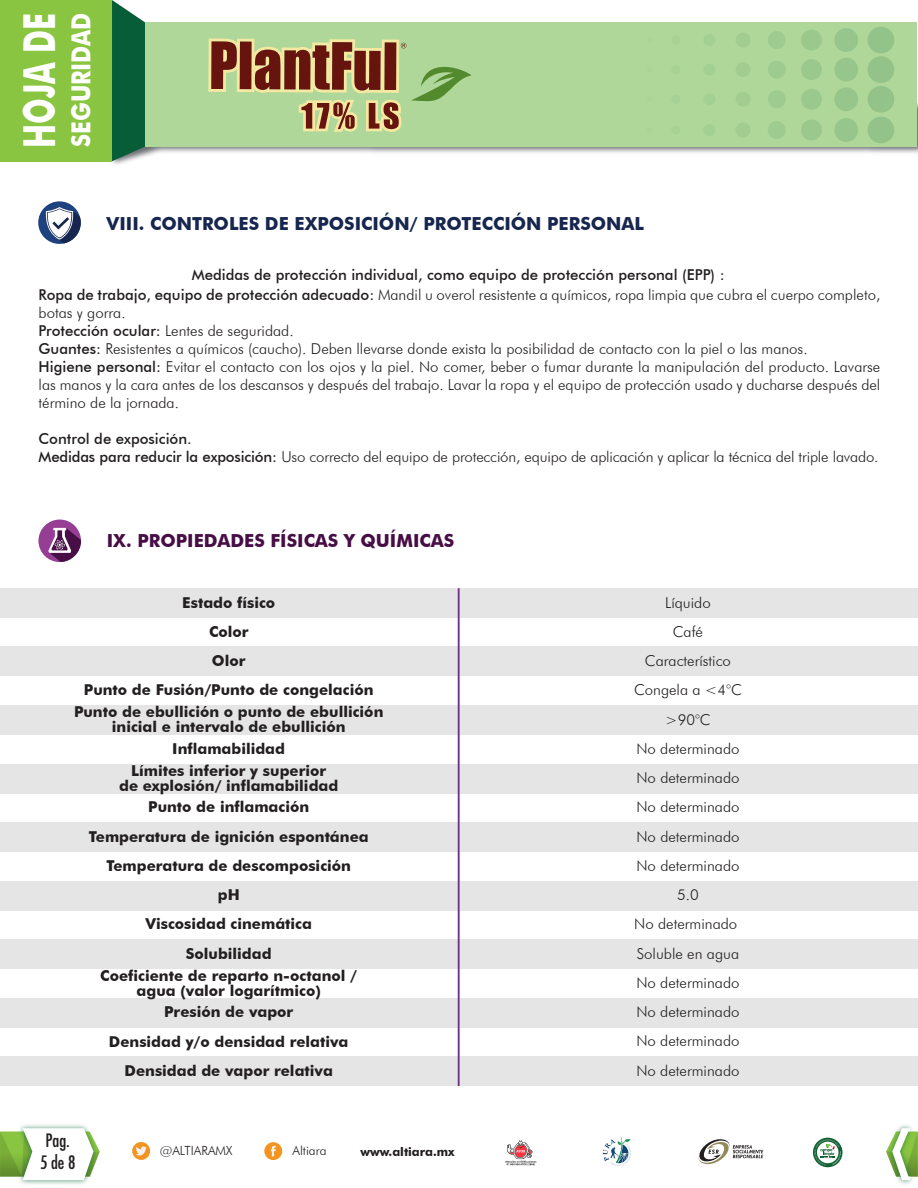
<style>
.page{position:relative;width:918px;height:1188px;background:#fff}
.page>*{position:absolute;margin:0;border:0;box-sizing:border-box;transform-origin:0 0}
.t1{font:700 44.1px "Futura BT";color:#fff;scale:.68 1}
.t2{font:700 26.25px "Futura BT";color:#fff;scale:.85 1}
.t3{font:700 18px "Futura BT";color:#17264e}
.t4{font:700 18px "Futura BT";color:#470e46}
.t5{font:condensed 18px/21.6px "Futura Std";color:#231f20;text-align:center}
.t6{font:300 15px/18px "Futura BT";color:#231f20}
.t7{font:700 15px/15px "Futura BT";color:#231f20;text-align:center}
.t8{font:500 15px "Futura BT";color:#231f20}
.t9{font:300 12.6px "Futura BT";color:#231f20}
.t10{font:700 12px "Futura BT";color:#231f20}
.s1{font-weight:500}
</style>
<div class="page">
<img style="left:56px;top:102px;width:862px;height:101px">
<img style="left:20px;top:1124px;width:128px;height:61px">
<svg style="left:0;top:1128px;width:100px;height:52px"></svg>
<div style="left:264px;top:1142px;width:18px;height:18px;background:#f49420;border-radius:50%"></div>
<svg style="left:271px;top:1146px;width:5px;height:10px"></svg>
<svg style="left:132px;top:1142px;width:18px;height:18px"></svg>
<svg style="left:136px;top:1146px;width:11px;height:9px"></svg>
<svg style="left:813px;top:1138px;width:25px;height:29px"></svg>
<svg style="left:698px;top:1139px;width:65px;height:26px"></svg>
<svg style="left:602px;top:1136px;width:29px;height:30px"></svg>
<svg style="left:505px;top:1141px;width:31px;height:25px"></svg>
<img style="left:838px;top:1125px;width:74px;height:59px">
<svg style="left:886px;top:1128px;width:32px;height:52px"></svg>
<div style="left:0;top:588px;width:918px;height:30px;background:#e4e5e4"></div>
<div style="left:0;top:647px;width:918px;height:29px;background:#e4e5e4"></div>
<div style="left:0;top:705px;width:918px;height:30px;background:#e4e5e4"></div>
<div style="left:0;top:764px;width:918px;height:29px;background:#e4e5e4"></div>
<div style="left:0;top:822px;width:918px;height:30px;background:#e4e5e4"></div>
<div style="left:0;top:998px;width:918px;height:29px;background:#e4e5e4"></div>
<div style="left:0;top:1057px;width:918px;height:29px;background:#e4e5e4"></div>
<div style="left:0;top:881px;width:918px;height:29px;background:#e4e5e4"></div>
<div style="left:0;top:940px;width:918px;height:29px;background:#e4e5e4"></div>
<div style="left:1px;top:0;width:111px;height:161px;background:#8ac541"></div>
<svg style="left:112px;top:0;width:33px;height:161px;background:#1f6c4b"></svg>
<div style="left:145px;top:22px;width:772px;height:124px;background:#aed799"></div>
<div style="left:868px;top:117px;width:26px;height:26px;background:#93c389;border-radius:50%"></div>
<div style="left:868px;top:27px;width:26px;height:26px;background:#93c389;border-radius:50%"></div>
<div style="left:868px;top:56px;width:26px;height:27px;background:#93c389;border-radius:50%"></div>
<div style="left:868px;top:86px;width:26px;height:27px;background:#93c389;border-radius:50%"></div>
<div style="left:834px;top:118px;width:24px;height:24px;background:#97c68c;border-radius:50%"></div>
<div style="left:834px;top:28px;width:24px;height:24px;background:#97c68c;border-radius:50%"></div>
<div style="left:834px;top:58px;width:24px;height:24px;background:#97c68c;border-radius:50%"></div>
<div style="left:834px;top:87px;width:24px;height:24px;background:#97c68c;border-radius:50%"></div>
<div style="left:801px;top:89px;width:21px;height:21px;background:#9ac88d;border-radius:50%"></div>
<div style="left:801px;top:59px;width:21px;height:21px;background:#9ac88d;border-radius:50%"></div>
<div style="left:801px;top:30px;width:21px;height:21px;background:#9ac88d;border-radius:50%"></div>
<div style="left:801px;top:120px;width:21px;height:20px;background:#9ac88d;border-radius:50%"></div>
<div style="left:768px;top:61px;width:18px;height:18px;background:#9ecb8f;border-radius:50%"></div>
<div style="left:768px;top:90px;width:18px;height:18px;background:#9ecb8f;border-radius:50%"></div>
<div style="left:768px;top:31px;width:18px;height:18px;background:#9ecb8f;border-radius:50%"></div>
<div style="left:768px;top:121px;width:18px;height:18px;background:#9ecb8f;border-radius:50%"></div>
<div style="left:736px;top:33px;width:15px;height:15px;background:#a1cd91;border-radius:50%"></div>
<div style="left:736px;top:122px;width:15px;height:16px;background:#a1cd91;border-radius:50%"></div>
<div style="left:736px;top:92px;width:15px;height:15px;background:#a1cd91;border-radius:50%"></div>
<div style="left:736px;top:62px;width:15px;height:15px;background:#a1cd91;border-radius:50%"></div>
<div style="left:703px;top:93px;width:13px;height:12px;background:#a4d093;border-radius:50%"></div>
<div style="left:703px;top:64px;width:13px;height:12px;background:#a4d093;border-radius:50%"></div>
<div style="left:703px;top:34px;width:13px;height:12px;background:#a4d093;border-radius:50%"></div>
<div style="left:703px;top:124px;width:13px;height:12px;background:#a4d093;border-radius:50%"></div>
<div style="left:671px;top:125px;width:9px;height:10px;background:#a8d295;border-radius:50%"></div>
<div style="left:671px;top:95px;width:9px;height:9px;background:#a8d295;border-radius:50%"></div>
<div style="left:671px;top:65px;width:9px;height:9px;background:#a8d295;border-radius:50%"></div>
<div style="left:671px;top:36px;width:9px;height:9px;background:#a8d295;border-radius:50%"></div>
<hr style="left:458px;top:588px;width:2px;height:498px;background:#6e328a">
<div style="left:38px;top:201px;width:43px;height:43px;background:#1e417f;border-radius:50%"></div>
<svg style="left:46px;top:207px;width:35px;height:36px"></svg>
<div style="left:38px;top:520px;width:43px;height:42px;background:#963e94;border-radius:50%"></div>
<svg style="left:48px;top:528px;width:33px;height:34px"></svg>
<svg style="left:208px;top:39px;width:263px;height:93px"></svg>
<h1 class="t1" style="left:13px;top:148px;width:200px;rotate:-90deg">HOJA DE</h1>
<h2 class="t2" style="left:65px;top:147px;width:159px;rotate:-90deg">SEGURIDAD</h2>
<p class="t3" style="left:107px;top:213px;width:539px">VIII. CONTROLES DE EXPOSICIÓN/ PROTECCIÓN PERSONAL</p>
<p class="t8" style="left:192px;top:266px;width:534px">Medidas de protección individual, como equipo de protección personal (EPP) :</p>
<p class="t6" style="left:39px;top:285px;width:843px"><span class="s1">Ropa de trabajo, equipo de protección adecuado:</span> Mandil u overol resistente a químicos, ropa limpia que cubra el cuerpo completo, botas y gorra.<br><span class="s1">Protección ocular:</span> Lentes de seguridad.<br><span class="s1">Guantes:</span> Resistentes a químicos (caucho). Deben llevarse donde exista la posibilidad de contacto con la piel o las manos.<br><span class="s1">Higiene personal:</span> Evitar el contacto con los ojos y la piel. No comer, beber o fumar durante la manipulación del producto. Lavarse las manos y la cara antes de los descansos y después del trabajo. Lavar la ropa y el equipo de protección usado y ducharse después del término de la jornada.</p>
<p class="t6" style="left:39px;top:429px;width:842px"><span class="s1">Control de exposición.<br>Medidas para reducir la exposición:</span> Uso correcto del equipo de protección, equipo de aplicación y aplicar la técnica del triple lavado.</p>
<p class="t4" style="left:107px;top:530px;width:349px">IX. PROPIEDADES FÍSICAS Y QUÍMICAS</p>
<p class="t7" style="left:182px;top:587px;width:95px;line-height:29.2px">Estado físico<br>Color</p>
<p class="t6" style="left:665px;top:587px;width:47px;line-height:29.2px;text-align:center">Líquido<br>Café</p>
<p class="t7" style="left:212px;top:653px;width:35px">Olor</p>
<p class="t6" style="left:645px;top:652px;width:87px">Característico</p>
<p class="t7" style="left:84px;top:682px;width:291px">Punto de Fusión/Punto de congelación</p>
<p class="t6" style="left:634px;top:681px;width:109px">Congela a &lt;4°C</p>
<p class="t7" style="left:74px;top:704px;width:311px">Punto de ebullición o punto de ebullición inicial e intervalo de ebullición</p>
<p class="t6" style="left:665px;top:710px;width:47px">&gt;90°C</p>
<p class="t7" style="left:172px;top:741px;width:114px">Inflamabilidad</p>
<p class="t6" style="left:636px;top:739px;width:105px">No determinado</p>
<p class="t7" style="left:119px;top:763px;width:221px">Límites inferior y superior<br>de explosión/ inflamabilidad</p>
<p class="t6" style="left:636px;top:769px;width:105px">No determinado</p>
<p class="t7" style="left:148px;top:799px;width:163px">Punto de inflamación</p>
<p class="t6" style="left:636px;top:798px;width:105px">No determinado</p>
<p class="t7" style="left:89px;top:829px;width:281px">Temperatura de ignición espontánea</p>
<p class="t6" style="left:636px;top:827px;width:105px">No determinado</p>
<p class="t7" style="left:106px;top:858px;width:246px">Temperatura de descomposición</p>
<p class="t6" style="left:636px;top:856px;width:105px">No determinado</p>
<p class="t7" style="left:218px;top:887px;width:23px">pH</p>
<p class="t6" style="left:677px;top:886px;width:23px">5.0</p>
<p class="t7" style="left:145px;top:917px;width:168px">Viscosidad cinemática</p>
<p class="t6" style="left:634px;top:915px;width:105px">No determinado</p>
<p class="t7" style="left:186px;top:946px;width:87px">Solubilidad</p>
<p class="t6" style="left:637px;top:944px;width:104px">Soluble en agua</p>
<p class="t7" style="left:100px;top:968px;width:258px">Coeficiente de reparto n-octanol / agua (valor logarítmico)</p>
<p class="t6" style="left:636px;top:974px;width:105px">No determinado</p>
<p class="t7" style="left:164px;top:1004px;width:131px">Presión de vapor</p>
<p class="t6" style="left:636px;top:1003px;width:105px">No determinado</p>
<p class="t7" style="left:109px;top:1034px;width:241px">Densidad y/o densidad relativa</p>
<p class="t6" style="left:636px;top:1032px;width:105px">No determinado</p>
<p class="t5" style="left:40px;top:1130px;width:37px">Pag.<br>5 de 8</p>
<p class="t7" style="left:125px;top:1063px;width:210px">Densidad de vapor relativa</p>
<p class="t6" style="left:636px;top:1061px;width:105px">No determinado</p>
<p class="t9" style="left:160px;top:1143px;width:74px">@ALTIARAMX</p>
<p class="t9" style="left:292px;top:1143px;width:36px">Altiara</p>
<p class="t10" style="left:361px;top:1144px;width:96px">www.altiara.mx</p>
</div>
